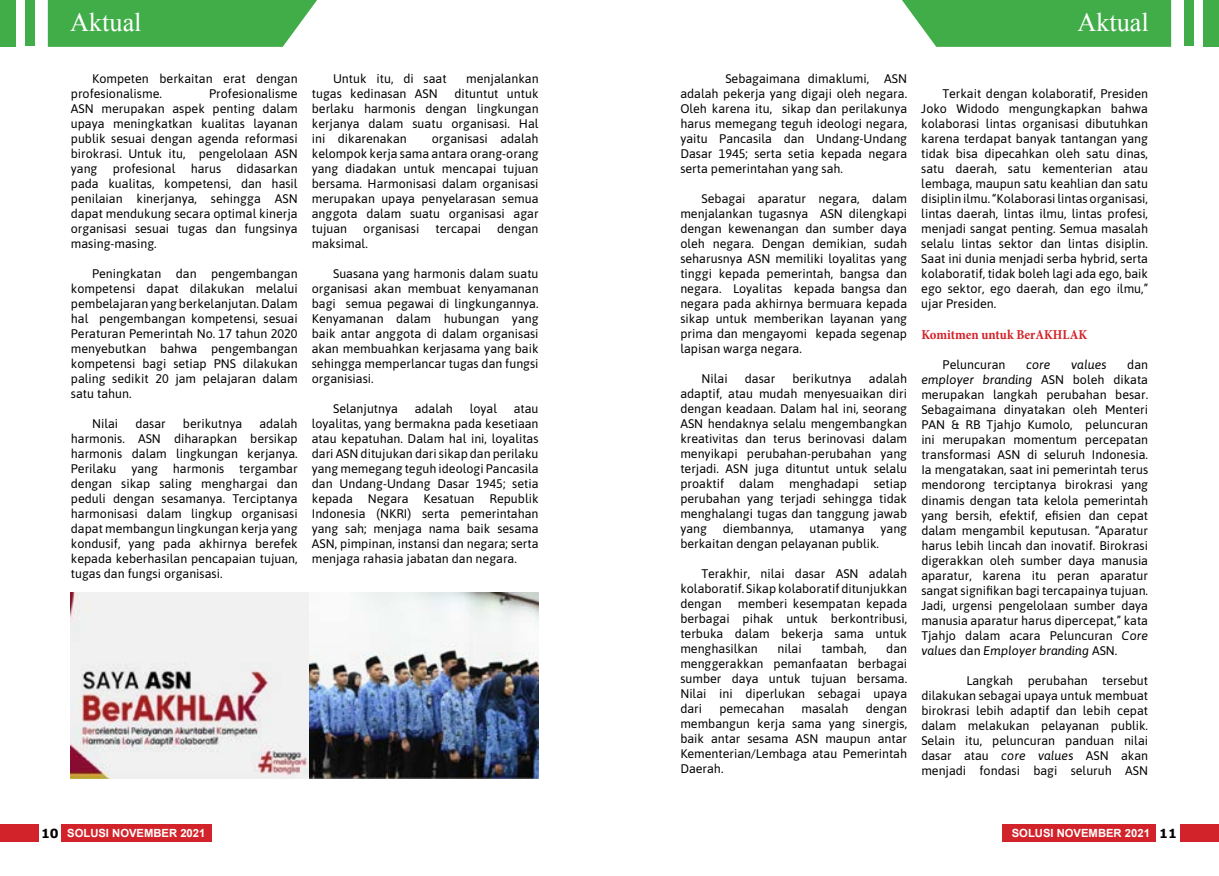
<style>
.page{position:relative;width:1219px;height:876px;background:#fff}
.page>*{position:absolute;margin:0;border:0;box-sizing:border-box;transform-origin:0 0}
.t1{font:26.25px "Times New Roman";color:#fff}
.t2{font:700 condensed 13.75px "Minion Pro";color:#d2232a}
.t3{font:12.5px/15px "Asap";color:#000;text-align:justify}
.t4{font:italic 12.5px "Asap";color:#000}
.t5{font:700 11.25px "Arial";color:#fff}
.s1{font-style:italic}
.s2{font-family:"Verdana";font-size:12.5px;color:#000}
</style>
<div class="page">
<svg style="left:48px;top:0;width:269px;height:47px;background:#4db255"></svg>
<svg style="left:902px;top:0;width:269px;height:47px;background:#4db255"></svg>
<div style="left:25px;top:1px;width:10px;height:45px;background:#41ad49"></div>
<div style="left:1184px;top:1px;width:10px;height:45px;background:#41ad49"></div>
<div style="left:0;top:0;width:15px;height:47px;background:#41ad49"></div>
<div style="left:1204px;top:0;width:15px;height:47px;background:#41ad49"></div>
<div style="left:0;top:823px;width:39px;height:18px;background:#d2232a"></div>
<div style="left:61px;top:823px;width:151px;height:18px;background:#d2232a"></div>
<div style="left:1180px;top:824px;width:39px;height:17px;background:#d2232a"></div>
<div style="left:1002px;top:824px;width:154px;height:17px;background:#d2232a"></div>
<img style="left:71px;top:592px;width:239px;height:186px">
<img style="left:310px;top:592px;width:229px;height:186px">
<h1 class="t1" style="left:70px;top:4px;width:73px">Aktual</h1>
<h1 class="t1" style="left:1077px;top:4px;width:73px">Aktual</h1>
<p class="t3" style="left:71px;top:70px;width:228px;text-indent:21px">Kompeten berkaitan erat dengan profesionalisme.</p>
<p class="t3" style="left:71px;top:85px;width:228px;text-indent:138px">Profesionalisme ASN merupakan aspek penting dalam upaya meningkatkan kualitas layanan publik sesuai dengan agenda reformasi birokrasi. Untuk itu, pengelolaan ASN yang profesional harus didasarkan pada kualitas, kompetensi, dan hasil penilaian kinerjanya, sehingga ASN dapat mendukung secara optimal kinerja organisasi sesuai tugas dan fungsinya masing-masing.</p>
<p class="t3" style="left:71px;top:265px;width:228px;text-indent:21px">Peningkatan dan pengembangan kompetensi dapat dilakukan melalui pembelajaran yang berkelanjutan. Dalam hal pengembangan kompetensi, sesuai Peraturan Pemerintah No. 17 tahun 2020 menyebutkan bahwa pengembangan kompetensi bagi setiap PNS dilakukan paling sedikit 20 jam pelajaran dalam satu tahun.</p>
<p class="t3" style="left:92px;top:415px;width:28px">Nilai</p>
<p class="t3" style="left:135px;top:415px;width:32px">dasar</p>
<p class="t3" style="left:183px;top:415px;width:61px">berikutnya</p>
<p class="t3" style="left:71px;top:415px;width:228px;text-indent:189px">adalah harmonis. ASN diharapkan bersikap harmonis dalam lingkungan kerjanya.<br>Perilaku yang harmonis tergambar dengan sikap saling menghargai dan peduli dengan sesamanya. Terciptanya harmonisasi dalam lingkup organisasi dapat membangun lingkungan kerja yang kondusif, yang pada akhirnya berefek kepada keberhasilan pencapaian tujuan, tugas dan fungsi organisasi.</p>
<p class="t3" style="left:333px;top:70px;width:115px">Untuk itu, di saat</p>
<p class="t3" style="left:466px;top:70px;width:74px">menjalankan</p>
<p class="t3" style="left:312px;top:85px;width:127px">tugas kedinasan ASN</p>
<p class="t3" style="left:312px;top:85px;width:228px;text-indent:143px">dituntut untuk berlaku harmonis dengan lingkungan kerjanya dalam suatu organisasi. Hal ini dikarenakan</p>
<p class="t3" style="left:312px;top:130px;width:228px;text-indent:120px">organisasi adalah kelompok kerja sama antara orang-orang yang diadakan untuk mencapai tujuan bersama. Harmonisasi dalam organisasi merupakan upaya penyelarasan semua anggota dalam suatu organisasi agar tujuan</p>
<p class="t3" style="left:363px;top:220px;width:58px">organisasi</p>
<p class="t3" style="left:435px;top:220px;width:47px">tercapai</p>
<p class="t3" style="left:497px;top:220px;width:43px">dengan</p>
<p class="t3" style="left:312px;top:235px;width:57px">maksimal.</p>
<p class="t3" style="left:312px;top:265px;width:228px;text-indent:21px">Suasana yang harmonis dalam suatu organisasi akan membuat kenyamanan bagi semua pegawai di lingkungannya.<br>Kenyamanan dalam hubungan yang baik antar anggota di dalam organisasi akan membuahkan kerjasama yang baik sehingga memperlancar tugas dan fungsi organisiasi.</p>
<p class="t3" style="left:333px;top:400px;width:66px">Selanjutnya</p>
<p class="t3" style="left:415px;top:400px;width:40px">adalah</p>
<p class="t3" style="left:470px;top:400px;width:29px">loyal</p>
<p class="t3" style="left:312px;top:400px;width:228px;text-indent:202px">atau loyalitas, yang bermakna pada kesetiaan atau kepatuhan. Dalam hal ini, loyalitas dari ASN ditujukan dari sikap dan perilaku yang memegang teguh ideologi Pancasila dan Undang-Undang Dasar 1945; setia kepada Negara Kesatuan Republik Indonesia (NKRI) serta pemerintahan yang sah; menjaga nama baik sesama ASN, pimpinan, instansi dan negara; serta menjaga rahasia jabatan dan negara.</p>
<p class="t3" style="left:680px;top:70px;width:228px;text-indent:45px">Sebagaimana dimaklumi, ASN adalah pekerja yang digaji oleh negara.<br>Oleh karena itu, sikap dan perilakunya harus memegang teguh ideologi negara, yaitu Pancasila dan Undang-Undang Dasar 1945; serta setia kepada negara serta pemerintahan yang sah.</p>
<p class="t3" style="left:680px;top:190px;width:228px;text-indent:21px">Sebagai aparatur negara, dalam menjalankan tugasnya ASN dilengkapi dengan kewenangan dan sumber daya oleh negara. Dengan demikian, sudah seharusnya ASN memiliki loyalitas yang tinggi kepada pemerintah, bangsa dan negara. Loyalitas kepada bangsa dan negara pada akhirnya bermuara kepada sikap untuk memberikan layanan yang prima dan mengayomi kepada segenap lapisan warga negara.</p>
<p class="t3" style="left:702px;top:370px;width:28px">Nilai</p>
<p class="t3" style="left:745px;top:370px;width:32px">dasar</p>
<p class="t3" style="left:792px;top:370px;width:61px">berikutnya</p>
<p class="t3" style="left:680px;top:370px;width:228px;text-indent:189px">adalah adaptif, atau mudah menyesuaikan diri dengan keadaan. Dalam hal ini, seorang ASN hendaknya selalu mengembangkan kreativitas dan terus berinovasi dalam menyikapi perubahan-perubahan yang terjadi. ASN juga dituntut untuk selalu proaktif dalam menghadapi setiap perubahan yang terjadi sehingga tidak menghalangi tugas dan tanggung jawab yang</p>
<p class="t3" style="left:723px;top:520px;width:72px">diembannya,</p>
<p class="t3" style="left:809px;top:520px;width:57px">utamanya</p>
<p class="t3" style="left:880px;top:520px;width:28px">yang</p>
<p class="t3" style="left:680px;top:535px;width:200px">berkaitan dengan pelayanan publik.</p>
<p class="t3" style="left:680px;top:565px;width:228px;text-indent:21px">Terakhir, nilai dasar ASN adalah kolaboratif. Sikap kolaboratif ditunjukkan dengan</p>
<p class="t3" style="left:680px;top:595px;width:228px;text-indent:57px">memberi kesempatan kepada berbagai pihak untuk berkontribusi, terbuka dalam bekerja sama untuk menghasilkan</p>
<p class="t3" style="left:680px;top:640px;width:228px;text-indent:206px">dan menggerakkan pemanfaatan berbagai sumber daya untuk tujuan bersama.<br>Nilai ini diperlukan sebagai upaya dari</p>
<p class="t3" style="left:778px;top:640px;width:26px">nilai</p>
<p class="t3" style="left:821px;top:640px;width:47px">tambah,</p>
<p class="t3" style="left:680px;top:700px;width:228px;text-indent:185px">dengan membangun kerja sama yang sinergis, baik antar sesama ASN maupun antar Kementerian/Lembaga atau Pemerintah Daerah.</p>
<p class="t3" style="left:719px;top:700px;width:66px">pemecahan</p>
<p class="t3" style="left:801px;top:700px;width:48px">masalah</p>
<p class="t3" style="left:921px;top:85px;width:228px;text-indent:21px">Terkait dengan kolaboratif, Presiden Joko Widodo mengungkapkan bahwa kolaborasi lintas organisasi dibutuhkan karena terdapat banyak tantangan yang tidak bisa dipecahkan oleh satu dinas, satu daerah, satu kementerian atau lembaga, maupun satu keahlian dan satu disiplin ilmu. “Kolaborasi lintas organisasi, lintas daerah, lintas ilmu, lintas profesi, menjadi sangat penting. Semua masalah selalu lintas sektor dan lintas disiplin.<br>Saat ini dunia menjadi serba hybrid, serta kolaboratif, tidak boleh lagi ada ego, baik ego sektor, ego daerah, dan ego ilmu,” ujar Presiden.</p>
<p class="t2" style="left:921px;top:325px;width:167px">Komitmen untuk BerAKHLAK</p>
<p class="t3" style="left:943px;top:356px;width:64px">Peluncuran</p>
<p class="t4" style="left:1026px;top:356px;width:26px">core</p>
<p class="t4" style="left:1071px;top:356px;width:37px">values</p>
<p class="t3" style="left:921px;top:356px;width:228px;text-indent:206px">dan <span class="s1">employer branding</span> ASN boleh dikata merupakan langkah perubahan besar.<br>Sebagaimana dinyatakan oleh Menteri PAN &amp; RB Tjahjo Kumolo, peluncuran ini merupakan momentum percepatan transformasi ASN di seluruh Indonesia.<br>Ia mengatakan, saat ini pemerintah terus mendorong terciptanya birokrasi yang dinamis dengan tata kelola pemerintah yang bersih, efektif, efisien dan cepat dalam mengambil keputusan. “Aparatur harus lebih lincah dan inovatif. Birokrasi digerakkan oleh sumber daya manusia aparatur, karena itu peran aparatur sangat signifikan bagi tercapainya tujuan.<br>Jadi, urgensi pengelolaan sumber daya manusia aparatur harus dipercepat,” kata Tjahjo dalam acara Peluncuran <span class="s1">Core values</span> dan <span class="s1">Employer branding</span> ASN.</p>
<p class="t3" style="left:921px;top:671px;width:228px;text-indent:45px">Langkah perubahan tersebut dilakukan sebagai upaya untuk membuat birokrasi lebih adaptif dan lebih cepat dalam melakukan pelayanan publik.<br>Selain itu, peluncuran panduan nilai dasar atau <span class="s1">core values</span> ASN akan menjadi fondasi bagi seluruh ASN</p>
<p class="t5" style="left:41px;top:825px;width:166px"><span class="s2">10</span> SOLUSI NOVEMBER 2021</p>
<p class="t5" style="left:1012px;top:825px;width:167px">SOLUSI NOVEMBER 2021 <span class="s2">11</span></p>
</div>
